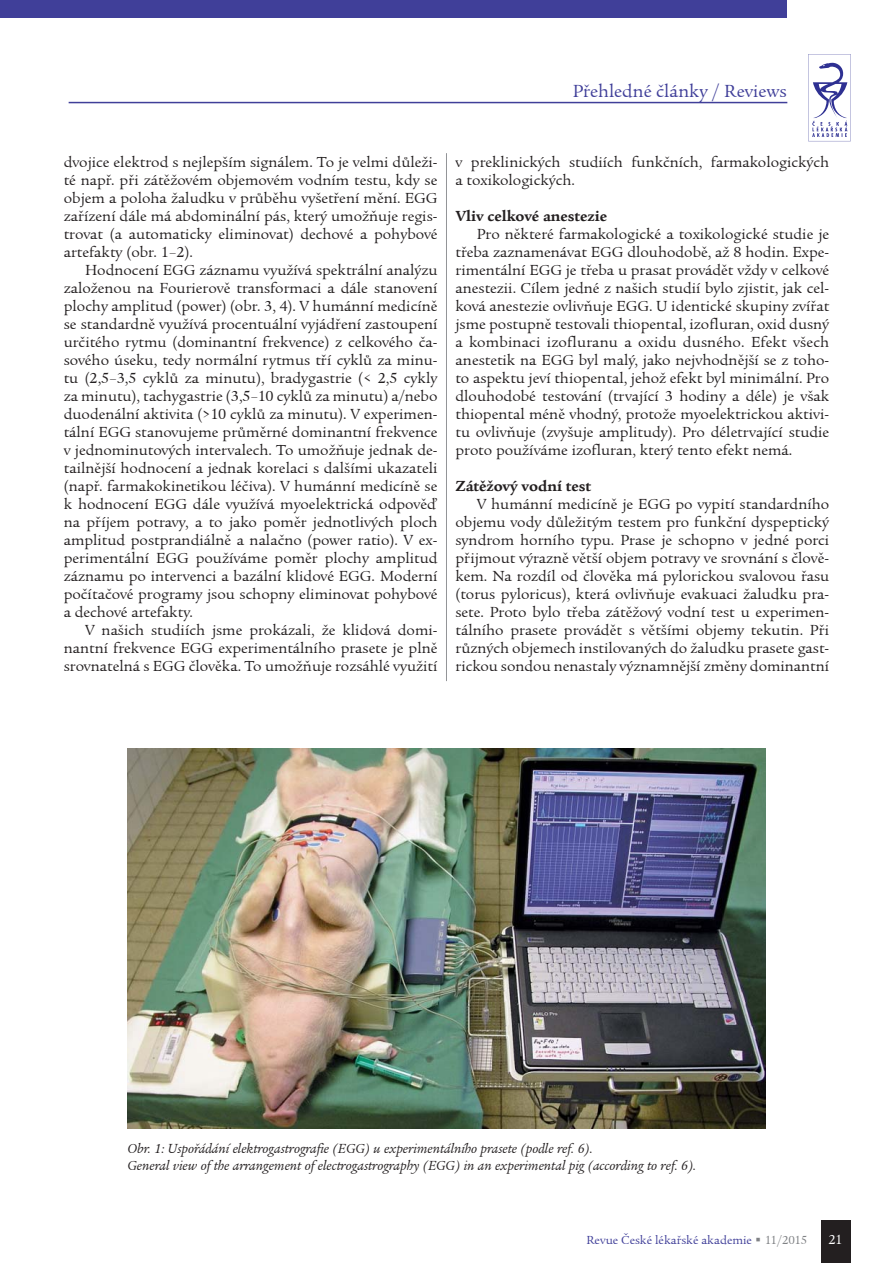
<style>
.page{position:relative;width:893px;height:1263px;background:#fff}
.page>*{position:absolute;margin:0;border:0;box-sizing:border-box;transform-origin:0 0}
.t1{font:18px "Legacy Serif Itc TEE";color:#403f99}
.t2{font:15px/18px "Legacy Serif Itc TEE";color:#231f20;text-align:justify}
.t3{font:700 15px "Legacy Serif Itc TEE";color:#231f20}
.t4{font:italic 13.5px/16.5px "Legacy Serif Itc TEE";color:#231f20}
.t5{font:13.5px "Legacy Serif Itc TEE";color:#fff}
.t6{font:12px "Legacy Serif Itc TEE";color:#403f99}
.s1{color:#808285}
</style>
<div class="page">
<div style="left:821px;top:1220px;width:29px;height:43px;background:#231f20"></div>
<div style="left:0;top:0;width:787px;height:17px;background:#403f99"></div>
<hr style="left:69px;top:102px;width:718px;height:1px;background:#403f99">
<svg style="left:808px;top:54px;width:43px;height:87px"></svg>
<img style="left:128px;top:748px;width:637px;height:380px">
<hr style="left:446px;top:153px;width:1px;height:528px;background:#939598">
<p class="t1" style="left:573px;top:80px;width:215px">Pøehledné èlánky / Reviews</p>
<p class="t2" style="left:64px;top:154px;width:375px">dvojice elektrod s nejlepším signálem. To je velmi dùleži&shy;té napø. pøi zátìžovém objemovém vodním testu, kdy se objem a poloha žaludku v prùbìhu vyšetøení mìní. EGG zaøízení dále má abdominální pás, který umožòuje regis&shy;trovat (a automaticky eliminovat) dechové a pohybové artefakty (obr. 1–2).</p>
<p class="t2" style="left:64px;top:262px;width:375px;text-indent:21px">Hodnocení EGG záznamu využívá spektrální analýzu založenou na Fourierovì transformaci a dále stanovení plochy amplitud (power) (obr. 3, 4). V humánní medicínì se standardnì využívá procentuální vyjádøení zastoupení urèitého rytmu (dominantní frekvence) z celkového èa&shy;sového úseku, tedy normální rytmus tøí cyklù za minu&shy;tu (2,5–3,5 cyklù za minutu), bradygastrie (&lt; 2,5 cykly za minutu), tachygastrie (3,5–10 cyklù za minutu) a/nebo duodenální aktivita (&gt;10 cyklù za minutu). V experimen&shy;tální EGG stanovujeme prùmìrné dominantní frekvence v jednominutových intervalech. To umožòuje jednak de&shy;tailnìjší hodnocení a jednak korelaci s dalšími ukazateli (napø. farmakokinetikou léèiva). V humánní medicínì se k hodnocení EGG dále využívá myoelektrická odpovìï na pøíjem potravy, a to jako pomìr jednotlivých ploch amplitud postprandiálnì a nalaèno (power ratio). V ex&shy;perimentální EGG používáme pomìr plochy amplitud záznamu po intervenci a bazální klidové EGG. Moderní poèítaèové programy jsou schopny eliminovat pohybové a dechové artefakty.</p>
<p class="t2" style="left:64px;top:622px;width:375px;text-indent:21px">V našich studiích jsme prokázali, že klidová domi&shy;nantní frekvence EGG experimentálního prasete je plnì srovnatelná s EGG èlovìka. To umožòuje rozsáhlé využití</p>
<p class="t2" style="left:455px;top:154px;width:375px">v preklinických studiích funkèních, farmakologických a toxikologických.</p>
<p class="t3" style="left:455px;top:207px;width:153px">Vliv celkové anestezie</p>
<p class="t2" style="left:455px;top:226px;width:375px;text-indent:21px">Pro nìkteré farmakologické a toxikologické studie je tøeba zaznamenávat EGG dlouhodobì, až 8 hodin. Expe&shy;rimentální EGG je tøeba u prasat provádìt vždy v celkové anestezii. Cílem jedné z našich studií bylo zjistit, jak cel&shy;ková anestezie ovlivòuje EGG. U identické skupiny zvíøat jsme postupnì testovali thiopental, izofluran, oxid dusný a kombinaci izofluranu a oxidu dusného. Efekt všech anestetik na EGG byl malý, jako nejvhodnìjší se z toho&shy;to aspektu jeví thiopental, jehož efekt byl minimální. Pro dlouhodobé testování (trvající 3 hodiny a déle) je však thiopental ménì vhodný, protože myoelektrickou aktivi&shy;tu ovlivòuje (zvyšuje amplitudy). Pro déletrvající studie proto používáme izofluran, který tento efekt nemá.</p>
<p class="t3" style="left:455px;top:477px;width:137px">Zátìžový vodní test</p>
<p class="t2" style="left:455px;top:496px;width:375px;text-indent:21px">V humánní medicínì je EGG po vypití standardního objemu vody dùležitým testem pro funkèní dyspeptický syndrom horního typu. Prase je schopno v jedné porci pøijmout výraznì vìtší objem potravy ve srovnání s èlovì&shy;kem. Na rozdíl od èlovìka má pylorickou svalovou øasu (torus pyloricus), která ovlivòuje evakuaci žaludku pra&shy;sete. Proto bylo tøeba zátìžový vodní test u experimen&shy;tálního prasete provádìt s vìtšími objemy tekutin. Pøi rùzných objemech instilovaných do žaludku prasete gast&shy;rickou sondou nenastaly významnìjší zmìny dominantní</p>
<p class="t4" style="left:128px;top:1140px;width:570px">Obr. 1: Uspoøádání elektrogastrografie (EGG) u experimentálního prasete (podle ref. 6).<br>General view of the arrangement of electrogastrography (EGG) in an experimental pig (according to ref. 6).</p>
<p class="t6" style="left:586px;top:1233px;width:222px">Revue Èeské lékaøské akademie <span class="s1">▪ 11/2015</span></p>
<p class="t5" style="left:828px;top:1231px;width:16px">21</p>
</div>
